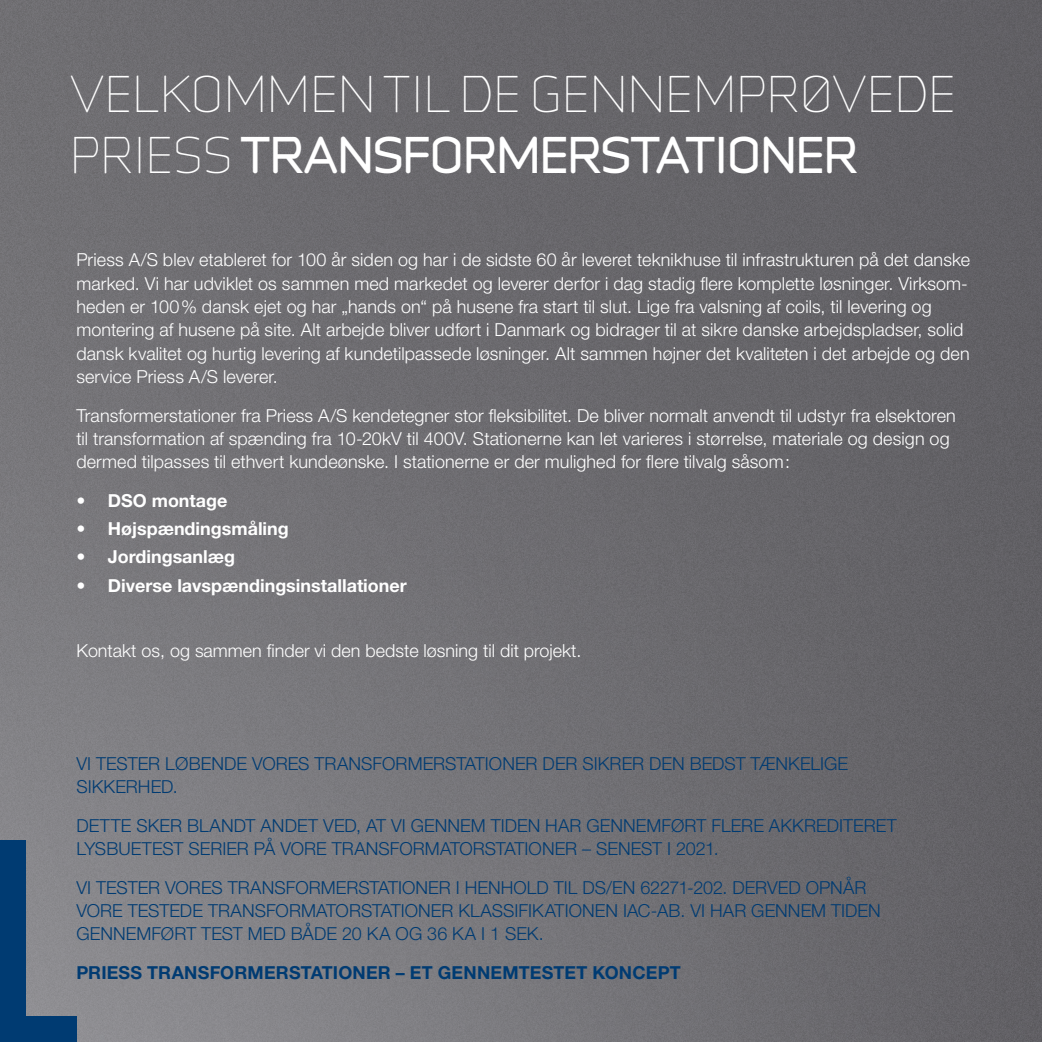
<style>
.page{position:relative;width:1042px;height:1042px;background:#fff}
.page>*{position:absolute;margin:0;border:0;box-sizing:border-box;transform-origin:0 0}
.t1{font:46.55px/61.2px "Infinity T Light";letter-spacing:-.005em;color:#fff}
.t2{font:300 17.85px/23.3px "Helvetica Neue LT Pro";letter-spacing:.005em;color:#fff}
.t3{font:300 17.85px/23.3px "Helvetica Neue LT Pro";letter-spacing:.005em;color:#003b72}
.t4{font:700 17.85px "Helvetica Neue LT Pro";color:#fff}
.t5{font:700 17.85px "Helvetica Neue LT Pro";letter-spacing:.01em;color:#003b72}
.s1{font-family:"Infinity T Bold"}
.s2{font-style:inherit}
</style>
<div class="page">
<img style="left:0;top:0;width:1042px;height:1042px">
<div style="left:0;top:840px;width:26px;height:202px;background:#003b72"></div>
<div style="left:0;top:1017px;width:76px;height:25px;background:#003b72"></div>
<p class="t1" style="left:70px;top:61px;width:888px">VELKOMMEN TIL DE GENNEMPRØVEDE<br>PRIESS <span class="s1">TRANSFORMERSTATIONER</span></p>
<p class="t2" style="left:76px;top:248px;width:895px">Priess A/S blev etableret for 100 år siden og har i de sidste 60 år leveret teknikhuse til infrastrukturen på det danske marked. Vi har udviklet os sammen med markedet og leverer derfor i dag stadig flere komplette løsninger. Virksom&shy;heden er 100% dansk ejet og har „hands on“ på husene fra start til slut. Lige fra valsning af coils, til levering og montering af husene på site. Alt arbejde bliver udført i Danmark og bidrager til at sikre danske arbejdspladser, solid dansk kvalitet og hurtig levering af kundetilpassede løsninger. Alt sammen højner det kvaliteten i det arbejde og den service Priess A/S leverer.</p>
<p class="t2" style="left:76px;top:403px;width:881px">Transformerstationer fra Priess A/S kendetegner stor fleksibilitet. De bliver normalt anvendt til udstyr fra elsektoren til transformation af spænding fra 10-20kV til 400V. Stationerne kan let varieres i størrelse, materiale og design og dermed tilpasses til ethvert kundeønske. I stationerne er der mulighed for flere tilvalg såsom:</p>
<p class="t4" style="left:76px;top:489px;width:153px">• DSO montage</p>
<p class="t4" style="left:76px;top:517px;width:214px">• Højspændingsmåling</p>
<p class="t4" style="left:76px;top:546px;width:160px">• Jordingsanlæg</p>
<p class="t4" style="left:76px;top:574px;width:332px">• Diverse lavspændingsinstallationer</p>
<p class="t2" style="left:76px;top:638px;width:506px">Kontakt os, og sammen finder vi den bedste løsning til dit projekt.</p>
<p class="t3" style="left:76px;top:751px;width:773px">VI TESTER LØBENDE VORES TRANSFORMERSTATIONER DER SIKRER DEN BEDST TÆNKELIGE<br>SIKKERHED.</p>
<p class="t3" style="left:76px;top:813px;width:822px">DETTE SKER BLANDT ANDET VED, AT VI GENNEM TIDEN HAR GENNEMFØRT FLERE AKKREDITERET<br>LYSBUETEST SERIER PÅ VORE TRANSFORMATORSTATIONER – SENEST I 2021.</p>
<p class="t3" style="left:76px;top:875px;width:806px">VI TESTER VORES TRANSFORMERSTATIONER I HENHOLD TIL DS/EN 62271-202. DERVED OPNÅR<br>VORE TESTEDE TRANSFORMATORSTATIONER KLASSIFIKATIONEN IAC-AB. VI HAR GENNEM TIDEN<br>GENNEMFØRT TEST MED BÅDE 20 KA OG 36 KA I 1 SEK.</p>
<p class="t5" style="left:76px;top:961px;width:606px"><span class="s2">PRIES</span>S TRANSFORMERSTATIONER <span class="s2">–</span> ET GENNEMTESTET KONCEPT</p>
</div>
